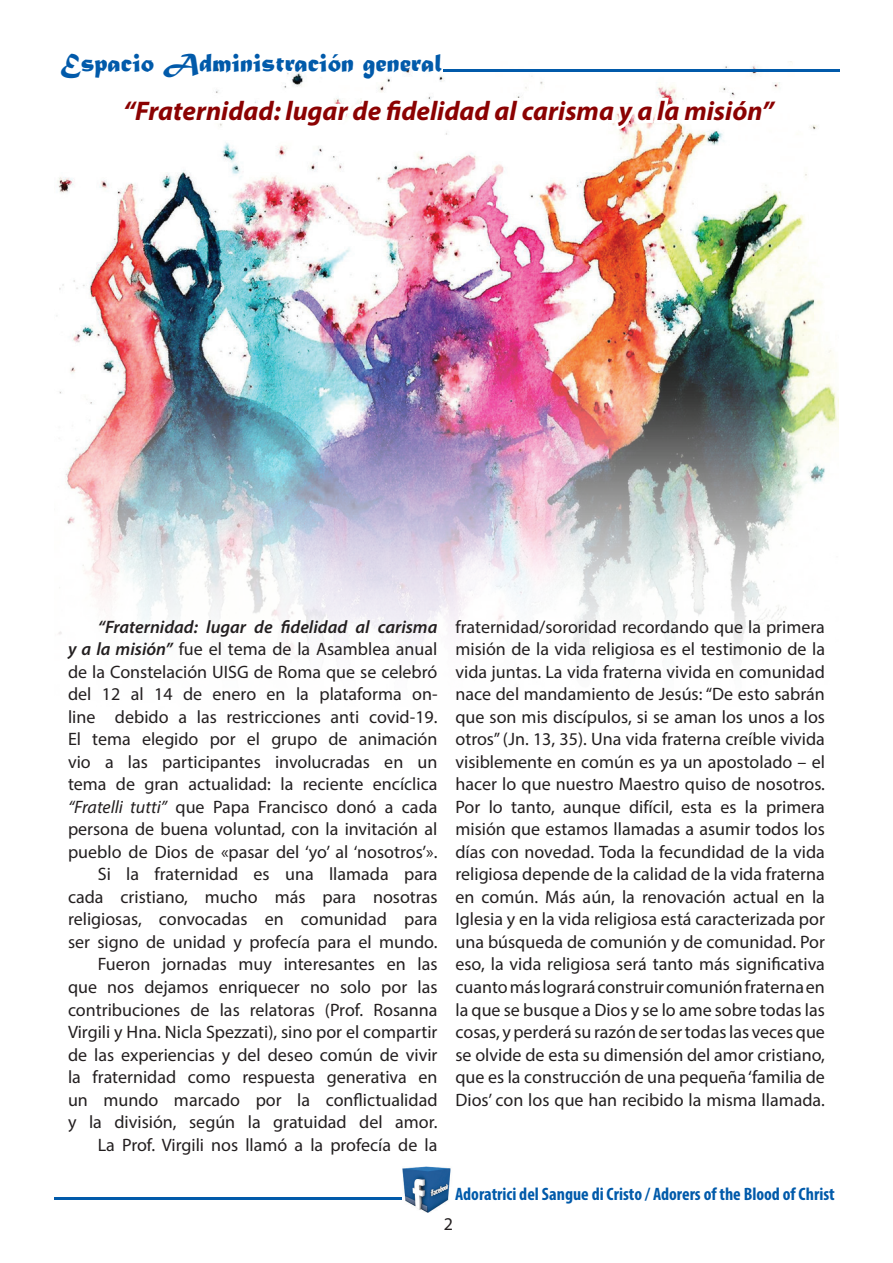
<style>
.page{position:relative;width:893px;height:1263px;background:#fff}
.page>*{position:absolute;margin:0;border:0;box-sizing:border-box;transform-origin:0 0}
.t1{font:italic 700 27px "Myriad Pro";color:#8b0202}
.t2{font:27px "Matura MT Script Capitals";color:#015aaa}
.t3{font:18px/22.5px "Myriad Pro";color:#231f20;text-align:right}
.t4{font:700 condensed 18px "Myriad Pro";color:#015aaa}
.s1{font-weight:600;font-style:italic}
.s2{font-style:italic}
</style>
<div class="page">
<img style="left:56px;top:66px;width:783px;height:593px">
<svg style="left:115px;top:93px;width:670px;height:116px"></svg>
<svg style="left:54px;top:1197px;width:348px;height:3px"></svg>
<img style="left:403px;top:1167px;width:48px;height:45px">
<svg style="left:443px;top:69px;width:397px;height:3px"></svg>
<h1 class="t2" style="left:61px;top:46px;width:383px">Espacio Administración general</h1>
<h1 class="t1" style="left:123px;top:93px;width:652px">“Fraternidad: lugar de fidelidad al carisma y a la misión”</h1>
<p class="t3" style="left:68px;top:615px;width:371px"><span class="s1">“Fraternidad: lugar de fidelidad al carisma<br>y a la misión”</span> fue el tema de la Asamblea anual de la Constelación UISG de Roma que se celebró del 12 al 14 de enero en la plataforma on&shy;line debido a las restricciones anti covid-19.<br>El tema elegido por el grupo de animación vio a las participantes involucradas en un tema de gran actualidad: la reciente encíclica <span class="s2">“Fratelli tutti”</span> que Papa Francisco donó a cada persona de buena voluntad, con la invitación al pueblo de Dios de «pasar del ‘yo’ al ‘nosotros’».<br>Si la fraternidad es una llamada para cada cristiano, mucho más para nosotras religiosas, convocadas en comunidad para ser signo de unidad y profecía para el mundo.<br>Fueron jornadas muy interesantes en las que nos dejamos enriquecer no solo por las contribuciones de las relatoras (Prof. Rosanna Virgili y Hna. Nicla Spezzati), sino por el compartir de las experiencias y del deseo común de vivir la fraternidad como respuesta generativa en un mundo marcado por la conflictualidad y la división, según la gratuidad del amor.<br>La Prof. Virgili nos llamó a la profecía de la</p>
<p class="t3" style="left:455px;top:615px;width:371px;text-align:justify">fraternidad/sororidad recordando que la primera misión de la vida religiosa es el testimonio de la vida juntas. La vida fraterna vivida en comunidad nace del mandamiento de Jesús: “De esto sabrán que son mis discípulos, si se aman los unos a los otros” (Jn. 13, 35). Una vida fraterna creíble vivida visiblemente en común es ya un apostolado – el hacer lo que nuestro Maestro quiso de nosotros.<br>Por lo tanto, aunque difícil, esta es la primera misión que estamos llamadas a asumir todos los días con novedad. Toda la fecundidad de la vida religiosa depende de la calidad de la vida fraterna en común. Más aún, la renovación actual en la Iglesia y en la vida religiosa está caracterizada por una búsqueda de comunión y de comunidad. Por eso, la vida religiosa será tanto más significativa cuanto más logrará construir comunión fraterna en la que se busque a Dios y se lo ame sobre todas las cosas, y perderá su razón de ser todas las veces que se olvide de esta su dimensión del amor cristiano, que es la construcción de una pequeña ‘familia de Dios’ con los que han recibido la misma llamada.</p>
<p class="t4" style="left:455px;top:1182px;width:381px">Adoratrici del Sangue di Cristo / Adorers of the Blood of Christ</p>
<p class="t3" style="left:444px;top:1212px;width:11px">2</p>
</div>
